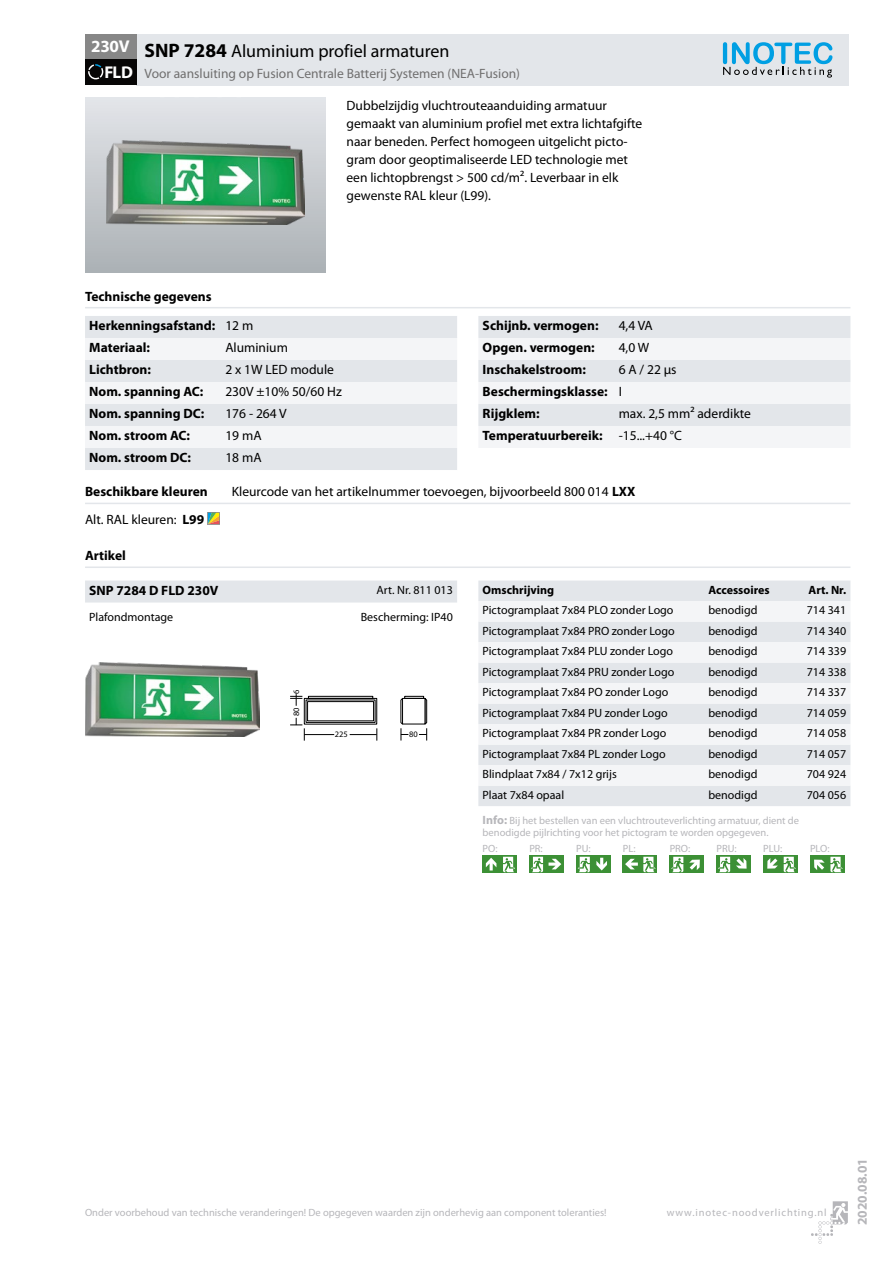
<style>
.page{position:relative;width:893px;height:1263px;background:#fff}
.page>*{position:absolute;margin:0;border:0;box-sizing:border-box;transform-origin:0 0}
.t1{font:18px "Myriad Pro";color:#000}
.t2{font:700 17.1px/25.5px "Myriad Pro";letter-spacing:-.01em;color:#fff;text-align:right}
.t3{font:13.5px/18px "Myriad Pro";color:#000}
.t4{font:700 13.5px/22px "Myriad Pro";color:#000}
.t5{font:13.5px "Myriad Pro";color:#706f6f}
.t6{font:700 13.5px "Myriad Pro";color:#b6b6ba}
.t7{font:12px "Myriad Pro";color:#000}
.t8{font:700 12px "Myriad Pro";color:#000}
.t9{font:10.5px/12.6px "Myriad Pro";color:#b6b6ba}
.t10{font:10.5px "Myriad Pro";letter-spacing:.08em;color:#b6b6ba}
.t11{font:8.4px "Myriad";color:#000}
.s1{font-weight:700;font-size:19.5px}
.s2{font-weight:400}
.s3{font-weight:700}
.s4{font-weight:700;font-size:12px}
</style>
<div class="page">
<svg style="left:811px;top:1201px;width:37px;height:43px"></svg>
<div style="left:85px;top:98px;width:240px;height:174px;background:linear-gradient(to bottom,#e3e5e9,#acb1b5)"></div>
<img style="left:106px;top:141px;width:198px;height:84px">
<div style="left:85px;top:316px;width:372px;height:154px;background:#e3e6ea"></div>
<svg style="left:85px;top:338px;width:372px;height:110px"></svg>
<svg style="left:478px;top:316px;width:372px;height:132px"></svg>
<hr style="left:85px;top:307px;width:765px;height:1px;background:#e3e6ea">
<hr style="left:85px;top:503px;width:765px;height:1px;background:#e3e6ea">
<svg style="left:207px;top:512px;width:13px;height:13px"></svg>
<hr style="left:85px;top:566px;width:765px;height:2px;background:#e3e6ea">
<div style="left:85px;top:580px;width:372px;height:22px;background:#e3e6ea"></div>
<img style="left:85px;top:662px;width:174px;height:75px">
<hr style="left:304px;top:734px;width:30px;height:1px;background:#000">
<svg style="left:290px;top:718px;width:15px;height:23px"></svg>
<svg style="left:350px;top:728px;width:28px;height:13px"></svg>
<div style="left:304px;top:698px;width:73px;height:26px;border:1px solid #000"></div>
<div style="left:307px;top:701px;width:67px;height:20px;border:1px solid #000"></div>
<div style="left:308px;top:696px;width:65px;height:2px;border:1px solid #000"></div>
<svg style="left:400px;top:696px;width:27px;height:44px"></svg>
<div style="left:404px;top:696px;width:20px;height:2px;border:1px solid #000"></div>
<svg style="left:290px;top:694px;width:12px;height:12px"></svg>
<div style="left:478px;top:580px;width:372px;height:226px;background:#e3e6ea"></div>
<svg style="left:478px;top:601px;width:372px;height:185px;fill:#f4f5f7"></svg>
<svg style="left:500px;top:855px;width:17px;height:18px"></svg>
<svg style="left:503px;top:857px;width:12px;height:15px"></svg>
<div style="left:483px;top:855px;width:17px;height:18px;background:#3c9035"></div>
<svg style="left:486px;top:858px;width:10px;height:12px"></svg>
<svg style="left:529px;top:855px;width:17px;height:18px"></svg>
<svg style="left:531px;top:857px;width:12px;height:15px"></svg>
<div style="left:546px;top:855px;width:17px;height:18px;background:#3c9035"></div>
<svg style="left:549px;top:859px;width:12px;height:10px"></svg>
<svg style="left:576px;top:855px;width:17px;height:18px"></svg>
<svg style="left:578px;top:857px;width:12px;height:15px"></svg>
<div style="left:593px;top:855px;width:17px;height:18px;background:#3c9035"></div>
<svg style="left:596px;top:858px;width:11px;height:12px"></svg>
<div style="left:623px;top:855px;width:17px;height:18px;background:#3c9035"></div>
<svg style="left:640px;top:855px;width:17px;height:18px"></svg>
<svg style="left:625px;top:857px;width:30px;height:15px"></svg>
<svg style="left:670px;top:855px;width:17px;height:18px"></svg>
<svg style="left:671px;top:857px;width:12px;height:15px"></svg>
<div style="left:687px;top:855px;width:17px;height:18px;background:#3c9035"></div>
<svg style="left:689px;top:859px;width:11px;height:11px"></svg>
<svg style="left:716px;top:855px;width:17px;height:18px"></svg>
<svg style="left:718px;top:857px;width:12px;height:15px"></svg>
<div style="left:733px;top:855px;width:17px;height:18px;background:#3c9035"></div>
<svg style="left:736px;top:858px;width:11px;height:11px"></svg>
<svg style="left:780px;top:855px;width:17px;height:18px"></svg>
<svg style="left:784px;top:857px;width:12px;height:15px"></svg>
<div style="left:763px;top:855px;width:17px;height:18px;background:#3c9035"></div>
<svg style="left:767px;top:858px;width:11px;height:11px"></svg>
<svg style="left:827px;top:855px;width:17px;height:18px"></svg>
<div style="left:810px;top:855px;width:17px;height:18px;background:#3c9035"></div>
<svg style="left:814px;top:857px;width:28px;height:15px"></svg>
<div style="left:136px;top:34px;width:712px;height:51px;background:#e3e6ea"></div>
<div style="left:85px;top:34px;width:51px;height:26px;background:#878787"></div>
<div style="left:85px;top:60px;width:51px;height:25px;background:#070606"></div>
<svg style="left:88px;top:64px;width:15px;height:15px"></svg>
<svg style="left:723px;top:42px;width:109px;height:36px"></svg>
<h2 class="t2" style="left:91px;top:33px;width:43px">230V<br>FLD</h2>
<h1 class="t1" style="left:145px;top:40px;width:306px"><span class="s1">SNP 7284</span> Aluminium profiel armaturen</h1>
<p class="t5" style="left:145px;top:65px;width:377px">Voor aansluiting op Fusion Centrale Batterij Systemen (NEA-Fusion)</p>
<p class="t3" style="left:347px;top:96px;width:297px">Dubbelzijdig vluchtrouteaanduiding armatuur gemaakt van aluminium profiel met extra lichtafgifte naar beneden. Perfect homogeen uitgelicht picto&shy;gram door geoptimaliseerde LED technologie met een lichtopbrengst &gt; 500 cd/m². Leverbaar in elk gewenste RAL kleur (L99).</p>
<p class="t4" style="left:85px;top:285px;width:128px">Technische gegevens</p>
<p class="t4" style="left:89px;top:314px;width:166px">Herkenningsafstand: <span class="s2">12 m<br></span>Materiaal:</p>
<p class="t3" style="left:225px;top:339px;width:64px">Aluminium</p>
<p class="t4" style="left:89px;top:358px;width:63px">Lichtbron:</p>
<p class="t3" style="left:225px;top:361px;width:110px">2 x 1W LED module</p>
<p class="t4" style="left:89px;top:380px;width:116px">Nom. spanning AC:</p>
<p class="t3" style="left:225px;top:383px;width:118px">230V ±10% 50/60 Hz</p>
<p class="t4" style="left:89px;top:402px;width:116px">Nom. spanning DC:</p>
<p class="t3" style="left:225px;top:405px;width:63px">176 - 264 V</p>
<p class="t4" style="left:89px;top:424px;width:102px">Nom. stroom AC:</p>
<p class="t3" style="left:225px;top:427px;width:38px">19 mA</p>
<p class="t4" style="left:89px;top:446px;width:103px">Nom. stroom DC:</p>
<p class="t3" style="left:225px;top:449px;width:38px">18 mA</p>
<p class="t4" style="left:483px;top:314px;width:117px">Schijnb. vermogen:</p>
<p class="t3" style="left:619px;top:317px;width:36px">4,4 VA</p>
<p class="t4" style="left:483px;top:336px;width:114px">Opgen. vermogen:</p>
<p class="t3" style="left:619px;top:339px;width:32px">4,0 W</p>
<p class="t4" style="left:483px;top:358px;width:105px">Inschakelstroom:</p>
<p class="t4" style="left:483px;top:358px;width:195px;text-indent:136px"><span class="s2">6 A / 22 µs<br></span>Beschermingsklasse: <span class="s2">I<br></span>Rijgklem:</p>
<p class="t3" style="left:483px;top:403px;width:270px;line-height:22px;text-indent:136px">max. 2,5 mm² aderdikte<br><span class="s3">Temperatuurbereik:</span> -15...+40 °C</p>
<p class="t4" style="left:85px;top:480px;width:124px">Beschikbare kleuren</p>
<p class="t3" style="left:232px;top:482px;width:405px">Kleurcode van het artikelnummer toevoegen, bijvoorbeeld 800 014 <span class="s3">LXX</span></p>
<p class="t3" style="left:85px;top:510px;width:121px">Alt. RAL kleuren: <span class="s3">L99</span></p>
<p class="t4" style="left:85px;top:544px;width:42px">Artikel</p>
<p class="t4" style="left:89px;top:579px;width:131px">SNP 7284 D FLD 230V</p>
<p class="t7" style="left:377px;top:582px;width:78px">Art. Nr. 811 013</p>
<p class="t7" style="left:89px;top:609px;width:85px">Plafondmontage</p>
<p class="t7" style="left:361px;top:609px;width:94px">Bescherming: IP40</p>
<p class="t8" style="left:483px;top:582px;width:73px">Omschrijving</p>
<p class="t8" style="left:708px;top:582px;width:63px">Accessoires</p>
<p class="t8" style="left:808px;top:582px;width:39px">Art. Nr.</p>
<p class="t7" style="left:483px;top:603px;width:192px">Pictogramplaat 7x84 PLO zonder Logo</p>
<p class="t7" style="left:708px;top:603px;width:51px">benodigd</p>
<p class="t7" style="left:807px;top:603px;width:41px">714 341</p>
<p class="t7" style="left:483px;top:623px;width:194px">Pictogramplaat 7x84 PRO zonder Logo</p>
<p class="t7" style="left:708px;top:623px;width:51px">benodigd</p>
<p class="t7" style="left:807px;top:623px;width:41px">714 340</p>
<p class="t7" style="left:483px;top:644px;width:192px">Pictogramplaat 7x84 PLU zonder Logo</p>
<p class="t7" style="left:708px;top:644px;width:51px">benodigd</p>
<p class="t7" style="left:807px;top:644px;width:41px">714 339</p>
<p class="t7" style="left:483px;top:664px;width:193px">Pictogramplaat 7x84 PRU zonder Logo</p>
<p class="t7" style="left:708px;top:664px;width:51px">benodigd</p>
<p class="t7" style="left:807px;top:664px;width:41px">714 338</p>
<p class="t7" style="left:483px;top:685px;width:187px">Pictogramplaat 7x84 PO zonder Logo</p>
<p class="t7" style="left:708px;top:685px;width:51px">benodigd</p>
<p class="t7" style="left:807px;top:685px;width:41px">714 337</p>
<p class="t7" style="left:483px;top:705px;width:187px">Pictogramplaat 7x84 PU zonder Logo</p>
<p class="t7" style="left:708px;top:705px;width:51px">benodigd</p>
<p class="t7" style="left:807px;top:705px;width:41px">714 059</p>
<p class="t7" style="left:483px;top:726px;width:185px">Pictogramplaat 7x84 PR zonder Logo</p>
<p class="t7" style="left:708px;top:726px;width:51px">benodigd</p>
<p class="t7" style="left:807px;top:726px;width:41px">714 058</p>
<p class="t7" style="left:483px;top:746px;width:185px">Pictogramplaat 7x84 PL zonder Logo</p>
<p class="t7" style="left:708px;top:746px;width:51px">benodigd</p>
<p class="t7" style="left:807px;top:746px;width:41px">714 057</p>
<p class="t7" style="left:483px;top:767px;width:136px">Blindplaat 7x84 / 7x12 grijs</p>
<p class="t7" style="left:708px;top:767px;width:51px">benodigd</p>
<p class="t7" style="left:807px;top:767px;width:41px">704 924</p>
<p class="t7" style="left:483px;top:787px;width:83px">Plaat 7x84 opaal</p>
<p class="t7" style="left:708px;top:787px;width:51px">benodigd</p>
<p class="t7" style="left:807px;top:787px;width:41px">704 056</p>
<p class="t9" style="left:483px;top:814px;width:318px"><span class="s4">Info:</span> Bij het bestellen van een vluchtrouteverlichting armatuur, dient de benodigde pijlrichting voor het pictogram te worden opgegeven.</p>
<p class="t9" style="left:483px;top:842px;width:16px">PO:</p>
<p class="t9" style="left:529px;top:842px;width:15px">PR:</p>
<p class="t9" style="left:576px;top:842px;width:16px">PU:</p>
<p class="t9" style="left:623px;top:842px;width:14px">PL:</p>
<p class="t9" style="left:670px;top:842px;width:22px">PRO:</p>
<p class="t9" style="left:716px;top:842px;width:22px">PRU:</p>
<p class="t9" style="left:763px;top:842px;width:21px">PLU:</p>
<p class="t9" style="left:810px;top:842px;width:21px">PLO:</p>
<p class="t11" style="left:292px;top:693px;width:6px;rotate:-90deg">6</p>
<p class="t11" style="left:292px;top:716px;width:10px;rotate:-90deg">80</p>
<p class="t11" style="left:335px;top:730px;width:14px">225</p>
<p class="t11" style="left:409px;top:730px;width:10px">80</p>
<p class="t9" style="left:85px;top:1205px;width:523px">Onder voorbehoud van technische veranderingen! De opgegeven waarden zijn onderhevig aan component toleranties!</p>
<p class="t10" style="left:667px;top:1205px;width:161px">www.inotec-noodverlichting.nl</p>
<p class="t6" style="left:854px;top:1225px;width:68px;rotate:-90deg">2020.08.01</p>
</div>
